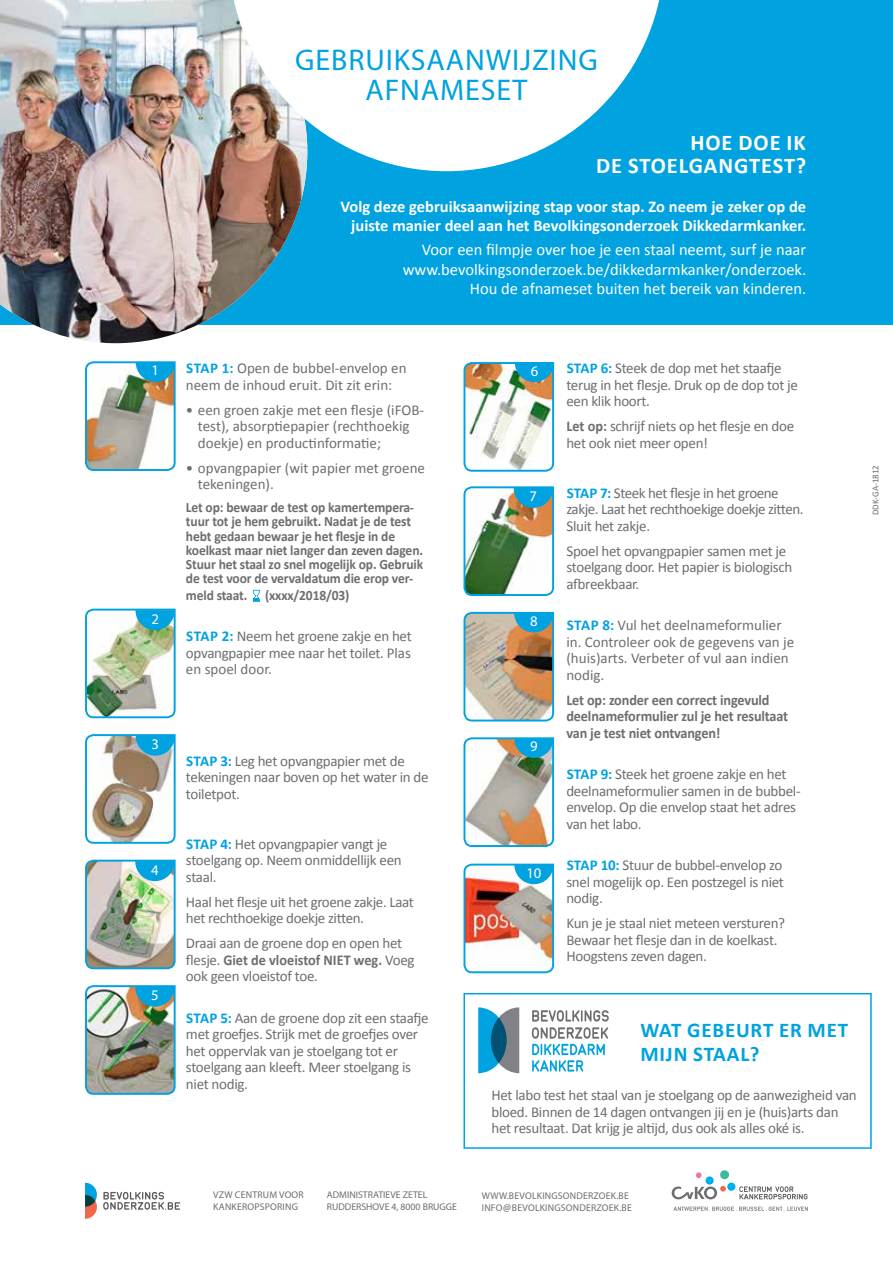
<style>
.page{position:relative;width:893px;height:1263px;background:#fff}
.page>*{position:absolute;margin:0;border:0;box-sizing:border-box;transform-origin:0 0}
.t1{font:30px/30px "Myriad Pro";letter-spacing:.03em;color:#00a2e0;text-align:center}
.t2{font:700 22.5px/22.5px "Calibri";letter-spacing:.04em;color:#fff;text-align:right}
.t3{font:700 21px/24px "Calibri";letter-spacing:.04em;color:#00a2e0}
.t4{font:16.5px/19.5px "Calibri";color:#fff;text-align:right}
.t5{font:700 16.5px/19.5px "Calibri";color:#fff;text-align:right}
.t6{font:15px/16.5px "Calibri";letter-spacing:-.02em;color:#6d6e71}
.t7{font:15px/16.5px "Calibri";color:#6d6e71}
.t8{font:700 15px/16.5px "Calibri";letter-spacing:-.01em;color:#6d6e71;scale:.95 1}
.t9{font:14.7px "Myriad Pro";color:#fff}
.t10{font:700 14.25px/14.2px "Calibri";letter-spacing:-.01em;color:#6d6e71;scale:.95 1}
.t11{font:9.75px/12px "Myriad Pro";letter-spacing:.02em;color:#6d6e71}
.t12{font:9.75px/12px "Myriad Pro";color:#6d6e71}
.t13{font:9px "Calibri";color:#6d6e71}
.s1{font-weight:700;color:#00a2e0}
.s2{font-weight:700}
.s3{font-family:"Calibri"}
</style>
<div class="page">
<div style="left:0;top:0;width:893px;height:324px;background:#00a2e0"></div>
<img style="left:0;top:0;width:307px;height:343px">
<svg style="left:252px;top:590px;width:8px;height:12px"></svg>
<img style="left:85px;top:608px;width:91px;height:111px">
<svg style="left:85px;top:734px;width:91px;height:110px"></svg>
<img style="left:85px;top:859px;width:91px;height:111px">
<img style="left:85px;top:985px;width:91px;height:110px">
<img style="left:463px;top:362px;width:92px;height:110px">
<img style="left:463px;top:486px;width:92px;height:110px">
<img style="left:463px;top:611px;width:92px;height:111px">
<img style="left:463px;top:737px;width:92px;height:110px">
<img style="left:463px;top:863px;width:92px;height:111px">
<img style="left:85px;top:361px;width:91px;height:110px">
<svg style="left:673px;top:1206px;width:135px;height:5px"></svg>
<div style="left:705px;top:1176px;width:9px;height:8px;background:#00aeef;border-radius:50%"></div>
<svg style="left:696px;top:1172px;width:6px;height:6px"></svg>
<div style="left:720px;top:1170px;width:9px;height:9px;background:#39bb9d;border-radius:50%"></div>
<div style="left:727px;top:1182px;width:8px;height:9px;background:#00aeef;border-radius:50%"></div>
<svg style="left:739px;top:1186px;width:68px;height:13px"></svg>
<svg style="left:672px;top:1186px;width:54px;height:13px"></svg>
<svg style="left:85px;top:1183px;width:12px;height:36px"></svg>
<svg style="left:103px;top:1192px;width:77px;height:18px"></svg>
<div style="left:463px;top:993px;width:409px;height:156px;border:2px solid #00a2e0"></div>
<svg style="left:532px;top:1027px;width:76px;height:44px"></svg>
<svg style="left:532px;top:1010px;width:77px;height:11px"></svg>
<svg style="left:478px;top:1007px;width:41px;height:66px;background:#4891af"></svg>
<svg style="left:229px;top:0;width:431px;height:171px;fill:#fff"></svg>
<h1 class="t1" style="left:295px;top:44px;width:304px">GEBRUIKSAANWIJZING<br>AFNAMESET</h1>
<h2 class="t2" style="left:596px;top:132px;width:212px">HOE DOE IK<br>DE STOELGANGTEST?</h2>
<p class="t5" style="left:340px;top:197px;width:467px">Volg deze gebruiksaanwijzing stap voor stap. Zo neem je zeker op de juiste manier deel aan het Bevolkingsonderzoek Dikkedarmkanker.</p>
<p class="t4" style="left:403px;top:240px;width:405px">Voor een filmpje over hoe je een staal neemt, surf je naar www.bevolkingsonderzoek.be/dikkedarmkanker/onderzoek.<br>Hou de afnameset buiten het bereik van kinderen.</p>
<p class="t9" style="left:152px;top:361px;width:9px">1</p>
<p class="t9" style="left:151px;top:610px;width:9px">2</p>
<p class="t9" style="left:152px;top:735px;width:9px">3</p>
<p class="t9" style="left:151px;top:861px;width:9px">4</p>
<p class="t9" style="left:151px;top:986px;width:9px">5</p>
<p class="t7" style="left:186px;top:360px;width:222px"><span class="s1">STAP 1:</span> Open de bubbel-envelop en neem de inhoud eruit. Dit zit erin:</p>
<p class="t7" style="left:198px;top:402px;width:228px;text-indent:-12px">• een groen zakje met een flesje (iFOB&shy;test), absorptiepapier (rechthoekig doekje) en productinformatie;</p>
<p class="t7" style="left:198px;top:460px;width:229px;text-indent:-12px">• opvangpapier (wit papier met groene tekeningen).</p>
<p class="t10" style="left:186px;top:500px;width:251px">Let op: bewaar de test op kamertempera&shy;tuur tot je hem gebruikt. Nadat je de test hebt gedaan bewaar je het flesje in de koelkast maar niet langer dan zeven dagen.<br>Stuur het staal zo snel mogelijk op. Gebruik de test voor de vervaldatum die erop ver-</p>
<p class="t10" style="left:186px;top:588px;width:174px">meld staat. (xxxx/2018/03)</p>
<p class="t6" style="left:186px;top:628px;width:227px;text-align:justify"><span class="s1">STAP 2:</span> Neem het groene zakje en het opvangpapier mee naar het toilet. Plas en spoel door.</p>
<p class="t6" style="left:186px;top:753px;width:244px"><span class="s1">STAP 3:</span> Leg het opvangpapier met de tekeningen naar boven op het water in de toiletpot.</p>
<p class="t6" style="left:186px;top:836px;width:217px"><span class="s1">STAP 4:</span> Het opvangpapier vangt je stoelgang op. Neem onmiddellijk een staal.</p>
<p class="t6" style="left:186px;top:894px;width:229px">Haal het flesje uit het groene zakje. Laat het rechthoekige doekje zitten.</p>
<p class="t6" style="left:186px;top:935px;width:230px">Draai aan de groene dop en open het flesje. <span class="s2">Giet de vloeistof NIET weg.</span> Voeg ook geen vloeistof toe.</p>
<p class="t6" style="left:186px;top:1010px;width:244px"><span class="s1">STAP 5:</span> Aan de groene dop zit een staafje met groefjes. Strijk met de groefjes over het oppervlak van je stoelgang tot er stoelgang aan kleeft. Meer stoelgang is niet nodig.</p>
<p class="t9" style="left:531px;top:362px;width:9px">6</p>
<p class="t9" style="left:530px;top:487px;width:9px">7</p>
<p class="t9" style="left:530px;top:612px;width:9px">8</p>
<p class="t9" style="left:530px;top:737px;width:9px">9</p>
<p class="t9" style="left:526px;top:864px;width:17px">10</p>
<p class="t6" style="left:566px;top:360px;width:233px"><span class="s1">STAP 6:</span> Steek de dop met het staafje terug in het flesje. Druk op de dop tot je een klik hoort.</p>
<p class="t6" style="left:566px;top:418px;width:229px"><span class="s2">Let op:</span> schrijf niets op het flesje en doe het ook niet meer open!</p>
<p class="t6" style="left:566px;top:485px;width:239px"><span class="s1">STAP 7:</span> Steek het flesje in het groene zakje. Laat het rechthoekige doekje zitten.<br>Sluit het zakje.</p>
<p class="t6" style="left:566px;top:543px;width:227px">Spoel het opvangpapier samen met je stoelgang door. Het papier is biologisch afbreekbaar.</p>
<p class="t7" style="left:566px;top:617px;width:229px"><span class="s1">STAP 8:</span> Vul het deelnameformulier in. Controleer ook de gegevens van je (huis)arts. Verbeter of vul aan indien nodig.</p>
<p class="t8" style="left:566px;top:692px;width:235px">Let op: zonder een correct ingevuld deelnameformulier zul je het resultaat van je test niet ontvangen!</p>
<p class="t6" style="left:566px;top:766px;width:236px"><span class="s1">STAP 9:</span> Steek het groene zakje en het deelnameformulier samen in de bubbel&shy;envelop. Op die envelop staat het adres van het labo.</p>
<p class="t6" style="left:566px;top:857px;width:219px;text-align:justify"><span class="s1">STAP 10:</span> Stuur de bubbel-envelop zo snel mogelijk op. Een postzegel is niet nodig.</p>
<p class="t6" style="left:566px;top:915px;width:220px">Kun je je staal niet meteen versturen?<br>Bewaar het flesje dan in de koelkast.<br>Hoogstens zeven dagen.</p>
<p class="t13" style="left:870px;top:515px;width:52px;rotate:-90deg">DDK-GA-1812</p>
<h3 class="t3" style="left:640px;top:1018px;width:209px">WAT GEBEURT ER MET<br>MIJN STAAL?</h3>
<p class="t6" style="left:491px;top:1087px;width:367px">Het labo test het staal van je stoelgang op de aanwezigheid van bloed. Binnen de 14 dagen ontvangen jij en je (huis)arts dan het resultaat. Dat krijg je altijd, dus ook als alles oké is.</p>
<p class="t11" style="left:213px;top:1189px;width:92px">VZW CENTRUM VOOR<br>KANKEROPSPORING</p>
<p class="t12" style="left:327px;top:1189px;width:132px">ADMINISTRATIEVE ZETEL<br>RUDDERSHOVE 4, 8000 BRUGGE</p>
<p class="t11" style="left:482px;top:1189px;width:151px">WWW.BEVOLKINGSONDERZOEK.BE<br>INFO<span class="s3">@</span>BEVOLKINGSONDERZOEK.BE</p>
</div>
